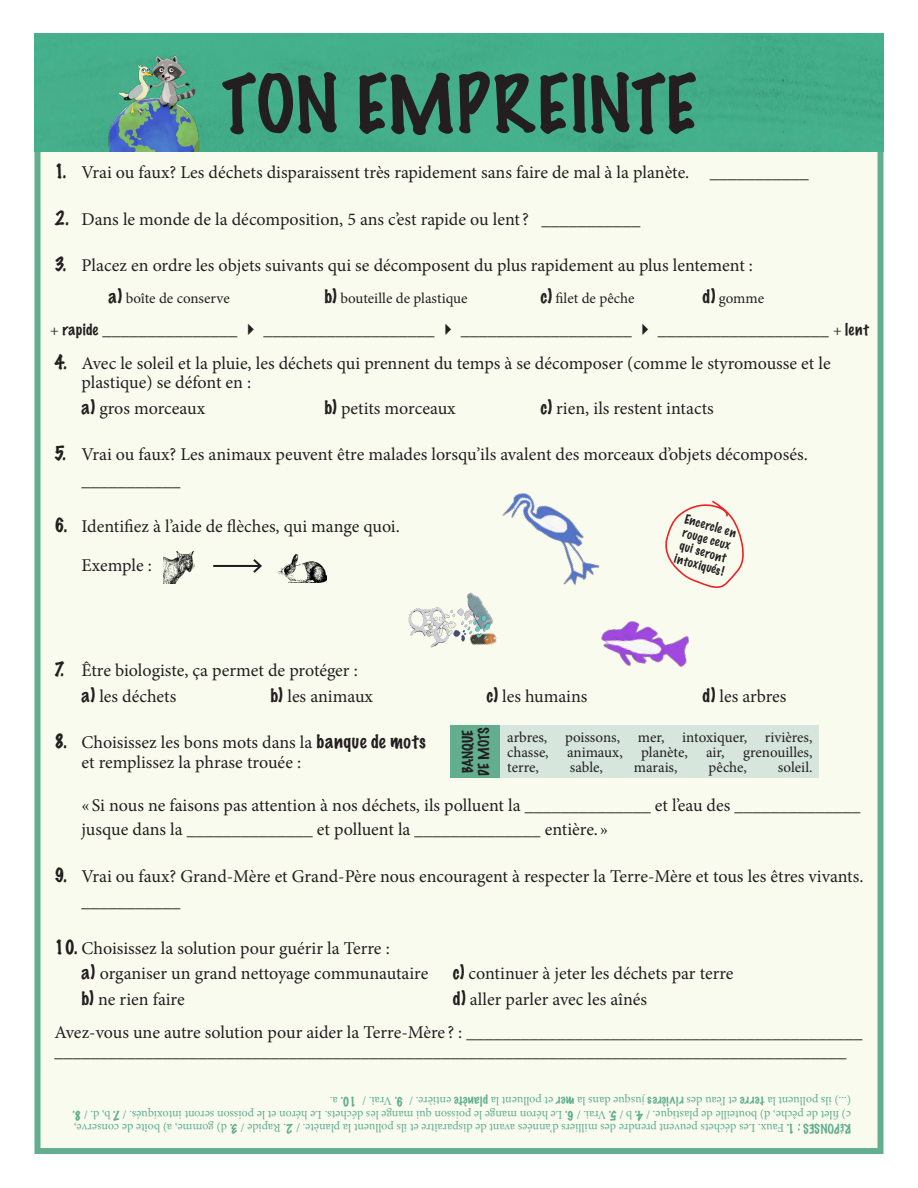
<style>
.page{position:relative;width:918px;height:1188px;background:#fff}
.page>*{position:absolute;margin:0;border:0;box-sizing:border-box;transform-origin:0 0}
.t1{font:100 72px "Marker Felt";color:#231f20}
.t2{font:18px/25.5px "Minion Pro";color:#231f20}
.t3{font:15px/15px "Minion Pro";color:#231f20}
.t4{font:100 13.5px "Marker Felt";color:#231f20}
.t5{font:12px/13.5px "Minion Pro";color:#62ae8f}
.t6{font:100 12px/13.5px "Marker Felt";color:#231f20}
.t7{font:100 12px "Marker Felt";color:#62ae8f}
.s1{font-family:"Marker Felt";font-weight:100}
.s2{font-family:"Marker Felt";font-weight:100;font-size:18px}
.s3{font-size:15px}
.s4{font-family:"Marker Felt";font-weight:100;font-size:15px}
.s5{font-family:"Minion Pro";font-weight:400}
</style>
<div class="page">
<div style="left:34px;top:35px;width:850px;height:1119px;background:#f9fbef;border:6px solid #62ae8f"></div>
<div style="left:34px;top:34px;width:849px;height:118px;background:#44af8b"></div>
<img style="left:408px;top:608px;width:17px;height:29px">
<img style="left:89px;top:52px;width:126px;height:100px">
<hr style="left:213px;top:565px;width:48px;height:2px;background:#231f20">
<svg style="left:251px;top:559px;width:11px;height:14px"></svg>
<img style="left:278px;top:555px;width:48px;height:28px">
<img style="left:163px;top:551px;width:31px;height:33px">
<div style="left:501px;top:725px;width:318px;height:53px;background:#d6e6dd"></div>
<div style="left:451px;top:725px;width:49px;height:53px;background:#62ae8f"></div>
<svg style="left:665px;top:500px;width:79px;height:88px"></svg>
<img style="left:425px;top:592px;width:72px;height:56px">
<img style="left:601px;top:621px;width:88px;height:46px">
<img style="left:494px;top:493px;width:106px;height:108px">
<p class="t1" style="left:222px;top:47px;width:476px">TON EMPREINTE</p>
<p class="t2" style="left:55px;top:160px;width:756px"><span class="s1">1.</span> Vrai ou faux? Les déchets disparaissent très rapidement sans faire de mal à la planète. ___________</p>
<p class="t2" style="left:55px;top:206px;width:587px"><span class="s1">2.</span> Dans le monde de la décomposition, 5 ans c’est rapide ou lent? ___________</p>
<p class="t2" style="left:55px;top:253px;width:700px"><span class="s1">3.</span> Placez en ordre les objets suivants qui se décomposent du plus rapidement au plus lentement :</p>
<p class="t3" style="left:109px;top:291px;width:123px"><span class="s2">a)</span> boîte de conserve</p>
<p class="t3" style="left:325px;top:291px;width:145px"><span class="s2">b)</span> bouteille de plastique</p>
<p class="t3" style="left:541px;top:291px;width:95px"><span class="s2">c)</span> filet de pêche</p>
<p class="t3" style="left:703px;top:291px;width:63px"><span class="s2">d)</span> gomme</p>
<p class="t2" style="left:50px;top:316px;width:820px"><span class="s3">+</span> <span class="s4">rapide</span> _______________ ✔ ___________________ ✔ ___________________ ✔ ___________________ <span class="s3">+</span> <span class="s4">lent</span></p>
<p class="t2" style="left:82px;top:353px;width:751px;line-height:19.5px;text-indent:-27px"><span class="s1">4.</span> Avec le soleil et la pluie, les déchets qui prennent du temps à se décomposer (comme le styromousse et le plastique) se défont en :</p>
<p class="t2" style="left:82px;top:395px;width:125px"><span class="s1">a)</span> gros morceaux</p>
<p class="t2" style="left:325px;top:395px;width:133px"><span class="s1">b)</span> petits morceaux</p>
<p class="t2" style="left:541px;top:395px;width:175px"><span class="s1">c)</span> rien, ils restent intacts</p>
<p class="t2" style="left:82px;top:442px;width:728px;text-indent:-27px"><span class="s1">5.</span> Vrai ou faux? Les animaux peuvent être malades lorsqu’ils avalent des morceaux d’objets décomposés. ___________</p>
<p class="t2" style="left:82px;top:507px;width:320px;line-height:39px;text-indent:-27px"><span class="s1">6.</span> Identifiez à l’aide de flèches, qui mange quoi.<br>Exemple :</p>
<p class="t6" style="left:687px;top:512px;width:54px;rotate:16deg">Encercle en rouge ceux qui seront intoxiqués!</p>
<p class="t2" style="left:82px;top:658px;width:278px;text-indent:-27px"><span class="s1">7.</span> Être biologiste, ça permet de protéger : <span class="s1">a)</span> les déchets</p>
<p class="t2" style="left:271px;top:683px;width:104px"><span class="s1">b)</span> les animaux</p>
<p class="t2" style="left:487px;top:683px;width:102px"><span class="s1">c)</span> les humains</p>
<p class="t2" style="left:703px;top:683px;width:85px"><span class="s1">d)</span> les arbres</p>
<p class="t2" style="left:82px;top:733px;width:346px;line-height:19.5px;text-indent:-27px"><span class="s1">8.</span> Choisissez les bons mots dans la <span class="s1">banque de mots </span>et remplissez la phrase trouée :</p>
<p class="t2" style="left:82px;top:794px;width:780px;line-height:24px">« Si nous ne faisons pas attention à nos déchets, ils polluent la ______________ et l’eau des ______________ jusque dans la ______________ et polluent la ______________ entière. »</p>
<p class="t2" style="left:82px;top:863px;width:783px;text-indent:-27px"><span class="s1">9.</span> Vrai ou faux? Grand-Mère et Grand-Père nous encouragent à respecter la Terre-Mère et tous les êtres vivants. ___________</p>
<p class="t2" style="left:82px;top:935px;width:348px;text-indent:-27px"><span class="s1">10.</span> Choisissez la solution pour guérir la Terre :<br><span class="s1">a)</span> organiser un grand nettoyage communautaire</p>
<p class="t4" style="left:473px;top:776px;width:50px;rotate:-90deg">DE MOTS</p>
<p class="t4" style="left:457px;top:773px;width:45px;rotate:-90deg">BANQUE</p>
<p class="t3" style="left:507px;top:730px;width:307px">arbres, poissons, mer, intoxiquer, rivières, chasse, animaux, planète, air, grenouilles,</p>
<p class="t3" style="left:507px;top:760px;width:33px">terre,</p>
<p class="t3" style="left:570px;top:760px;width:35px">sable,</p>
<p class="t3" style="left:634px;top:760px;width:45px">marais,</p>
<p class="t3" style="left:709px;top:760px;width:40px">pêche,</p>
<p class="t3" style="left:778px;top:760px;width:36px">soleil.</p>
<p class="t2" style="left:453px;top:961px;width:282px"><span class="s1">c)</span> continuer à jeter les déchets par terre</p>
<p class="t2" style="left:82px;top:986px;width:105px"><span class="s1">b)</span> ne rien faire</p>
<p class="t2" style="left:453px;top:986px;width:196px"><span class="s1">d)</span> aller parler avec les aînés</p>
<p class="t2" style="left:55px;top:1022px;width:809px;line-height:19.5px">Avez-vous une autre solution pour aider la Terre-Mère ? : ____________________________________________ ________________________________________________________________________________________</p>
<p class="t7" style="left:356px;top:1111px;width:28px;rotate:-180deg">10. <span class="s5">a.</span></p>
<p class="t5" style="left:403px;top:1108px;width:42px;rotate:-180deg"><span class="s1">9.</span> Vrai. /</p>
<p class="t5" style="left:851px;top:1108px;width:443px;rotate:-180deg">(...) ils polluent la <span class="s1">terre</span> et l’eau des <span class="s1">rivières</span> jusque dans la <span class="s1">mer</span> et polluent la <span class="s1">planète</span> entière. /</p>
<p class="t5" style="left:851px;top:1135px;width:780px;rotate:-180deg"><span class="s1">RÉPONSES : 1.</span> Faux. Les déchets peuvent prendre des milliers d’années avant de disparaître et ils polluent la planète. / <span class="s1">2</span>. Rapide / <span class="s1">3.</span> d) gomme, a) boîte de conserve, c) filet de pêche, d) bouteille de plastique. / <span class="s1">4.</span> b / <span class="s1">5.</span> Vrai. / <span class="s1">6.</span> Le héron mange le poisson qui mange les déchets. Le héron et le poisson seront intoxiqués. / <span class="s1">7.</span> b, d. / <span class="s1">8.</span></p>
</div>
